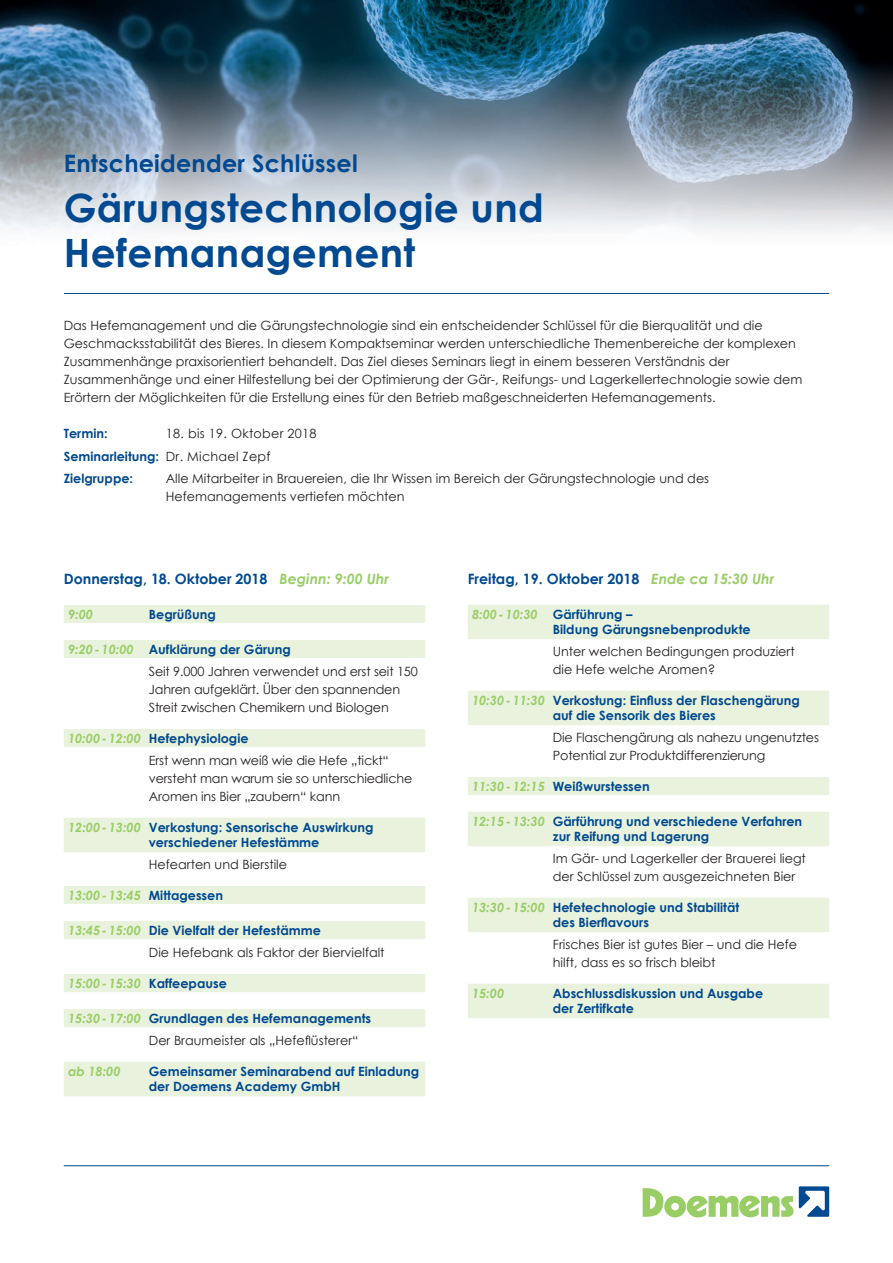
<style>
.page{position:relative;width:893px;height:1263px;background:#fff}
.page>*{position:absolute;margin:0;border:0;box-sizing:border-box;transform-origin:0 0}
.t1{font:700 39px/45px "Century Gothic";letter-spacing:.01em;color:#014990}
.t2{font:700 24px "Century Gothic";letter-spacing:.01em;color:#014990}
.t3{font:700 14.25px "Century Gothic";color:#014990}
.t4{font:12.75px/18px "Century Gothic";color:#231f20}
.t5{font:700 12.75px/15px "Century Gothic";color:#014990}
.t6{font:italic 700 12.75px "Century Gothic";color:#99cd65}
.t7{font:12.75px/22.2px "Century Gothic";letter-spacing:.02em;color:#231f20}
.s1{font-weight:700;color:#014990}
.s2{font-style:italic;color:#99cd65}
.s3{font-weight:700;font-style:italic;color:#99cd65}
.s4{font-style:normal;color:#014990}
</style>
<div class="page">
<img style="left:0;top:0;width:893px;height:294px">
<hr style="left:64px;top:293px;width:765px;height:1px;background:#014990">
<div style="left:64px;top:605px;width:361px;height:18px;background:#e8f2dd"></div>
<div style="left:64px;top:640px;width:361px;height:18px;background:#e8f2dd"></div>
<div style="left:64px;top:729px;width:361px;height:18px;background:#e8f2dd"></div>
<div style="left:64px;top:818px;width:361px;height:34px;background:#e8f2dd"></div>
<div style="left:64px;top:886px;width:361px;height:18px;background:#e8f2dd"></div>
<div style="left:64px;top:921px;width:361px;height:18px;background:#e8f2dd"></div>
<div style="left:64px;top:974px;width:361px;height:18px;background:#e8f2dd"></div>
<div style="left:64px;top:1009px;width:361px;height:18px;background:#e8f2dd"></div>
<div style="left:64px;top:1062px;width:361px;height:34px;background:#e8f2dd"></div>
<div style="left:468px;top:605px;width:361px;height:34px;background:#e8f2dd"></div>
<div style="left:468px;top:691px;width:361px;height:34px;background:#e8f2dd"></div>
<div style="left:468px;top:777px;width:361px;height:18px;background:#e8f2dd"></div>
<div style="left:468px;top:812px;width:361px;height:34px;background:#e8f2dd"></div>
<div style="left:468px;top:898px;width:361px;height:34px;background:#e8f2dd"></div>
<div style="left:468px;top:984px;width:361px;height:34px;background:#e8f2dd"></div>
<svg style="left:643px;top:1186px;width:186px;height:31px"></svg>
<hr style="left:64px;top:1165px;width:765px;height:1px;background:#014990">
<h2 class="t2" style="left:64px;top:145px;width:295px">Entscheidender Schlüssel</h2>
<h1 class="t1" style="left:64px;top:183px;width:482px">Gärungstechnologie und<br>Hefemanagement</h1>
<p class="t4" style="left:64px;top:317px;width:740px">Das Hefemanagement und die Gärungstechnologie sind ein entscheidender Schlüssel für die Bierqualität und die Geschmacksstabilität des Bieres. In diesem Kompaktseminar werden unterschiedliche Themenbereiche der komplexen Zusammenhänge praxisorientiert behandelt. Das Ziel dieses Seminars liegt in einem besseren Verständnis der Zusammenhänge und einer Hilfestellung bei der Optimierung der Gär-, Reifungs- und Lagerkellertechnologie sowie dem Erörtern der Möglichkeiten für die Erstellung eines für den Betrieb maßgeschneiderten Hefemanagements.</p>
<p class="t5" style="left:64px;top:426px;width:45px">Termin:</p>
<p class="t7" style="left:64px;top:422px;width:254px;text-indent:102px">18. bis 19. Oktober 2018<br><span class="s1">Seminarleitung:</span> Dr. Michael Zepf<br><span class="s1">Zielgruppe:</span></p>
<p class="t4" style="left:166px;top:469px;width:545px">Alle Mitarbeiter in Brauereien, die Ihr Wissen im Bereich der Gärungstechnologie und des<br>Hefemanagements vertiefen möchten</p>
<p class="t3" style="left:64px;top:568px;width:327px">Donnerstag, 18. Oktober 2018 <span class="s2">Beginn: 9:00 Uhr</span></p>
<p class="t6" style="left:68px;top:604px;width:26px">9:00</p>
<p class="t5" style="left:149px;top:606px;width:69px">Begrüßung</p>
<p class="t4" style="left:149px;top:638px;width:271px;line-height:22.2px;text-indent:-81px"><span class="s3">9:20 - 10:00</span> <span class="s1">Aufklärung der Gärung<br></span>Seit 9.000 Jahren verwendet und erst seit 150</p>
<p class="t4" style="left:149px;top:680px;width:253px">Jahren aufgeklärt. Über den spannenden<br>Streit zwischen Chemikern und Biologen</p>
<p class="t4" style="left:149px;top:727px;width:242px;line-height:22.2px;text-indent:-81px"><span class="s3">10:00 - 12:00</span> <span class="s1">Hefephysiologie<br></span>Erst wenn man weiß wie die Hefe „tickt“</p>
<p class="t4" style="left:149px;top:769px;width:265px">versteht man warum sie so unterschiedliche<br>Aromen ins Bier „zaubern“ kann</p>
<p class="t5" style="left:149px;top:819px;width:226px;text-indent:-81px"><span class="s2">12:00 - 13:00</span> Verkostung: Sensorische Auswirkung verschiedener Hefestämme</p>
<p class="t4" style="left:149px;top:855px;width:140px">Hefearten und Bierstile</p>
<p class="t6" style="left:68px;top:885px;width:156px">13:00 - 13:45 <span class="s4">Mittagessen</span></p>
<p class="t4" style="left:149px;top:919px;width:237px;line-height:22.2px;text-indent:-81px"><span class="s3">13:45 - 15:00</span> <span class="s1">Die Vielfalt der Hefestämme<br></span>Die Hefebank als Faktor der Biervielfalt</p>
<p class="t6" style="left:68px;top:973px;width:160px">15:00 - 15:30 <span class="s4">Kaffeepause</span></p>
<p class="t4" style="left:149px;top:1007px;width:224px;line-height:22.2px;text-indent:-81px"><span class="s3">15:30 - 17:00</span> <span class="s1">Grundlagen des Hefemanagements<br></span>Der Braumeister als „Hefeflüsterer“</p>
<p class="t6" style="left:68px;top:1061px;width:54px">ab 18:00</p>
<p class="t5" style="left:149px;top:1063px;width:272px">Gemeinsamer Seminarabend auf Einladung der Doemens Academy GmbH</p>
<p class="t3" style="left:468px;top:568px;width:308px">Freitag, 19. Oktober 2018 <span class="s2">Ende ca 15:30 Uhr</span></p>
<p class="t5" style="left:553px;top:606px;width:199px;text-indent:-81px"><span class="s2">8:00 - 10:30</span> Gärführung –<br>Bildung Gärungsnebenprodukte</p>
<p class="t4" style="left:553px;top:642px;width:243px">Unter welchen Bedingungen produziert die Hefe welche Aromen?</p>
<p class="t5" style="left:472px;top:692px;width:329px;text-align:center"><span class="s2">10:30 - 11:30</span> Verkostung: Einfluss der Flaschengärung auf die Sensorik des Bieres</p>
<p class="t4" style="left:553px;top:728px;width:268px">Die Flaschengärung als nahezu ungenutztes<br>Potential zur Produktdifferenzierung</p>
<p class="t5" style="left:472px;top:778px;width:179px"><span class="s2">11:30 - 12:15</span> Weißwurstessen</p>
<p class="t5" style="left:553px;top:813px;width:251px;text-indent:-81px"><span class="s2">12:15 - 13:30</span> Gärführung und verschiedene Verfahren zur Reifung und Lagerung</p>
<p class="t4" style="left:553px;top:849px;width:255px">Im Gär- und Lagerkeller der Brauerei liegt der Schlüssel zum ausgezeichneten Bier</p>
<p class="t5" style="left:553px;top:899px;width:188px;text-indent:-81px"><span class="s2">13:30 - 15:00</span> Hefetechnologie und Stabilität des Bierflavours</p>
<p class="t4" style="left:553px;top:935px;width:246px">Frisches Bier ist gutes Bier – und die Hefe hilft, dass es so frisch bleibt</p>
<p class="t6" style="left:472px;top:983px;width:34px">15:00</p>
<p class="t5" style="left:553px;top:985px;width:212px">Abschlussdiskussion und Ausgabe der Zertifkate</p>
</div>
